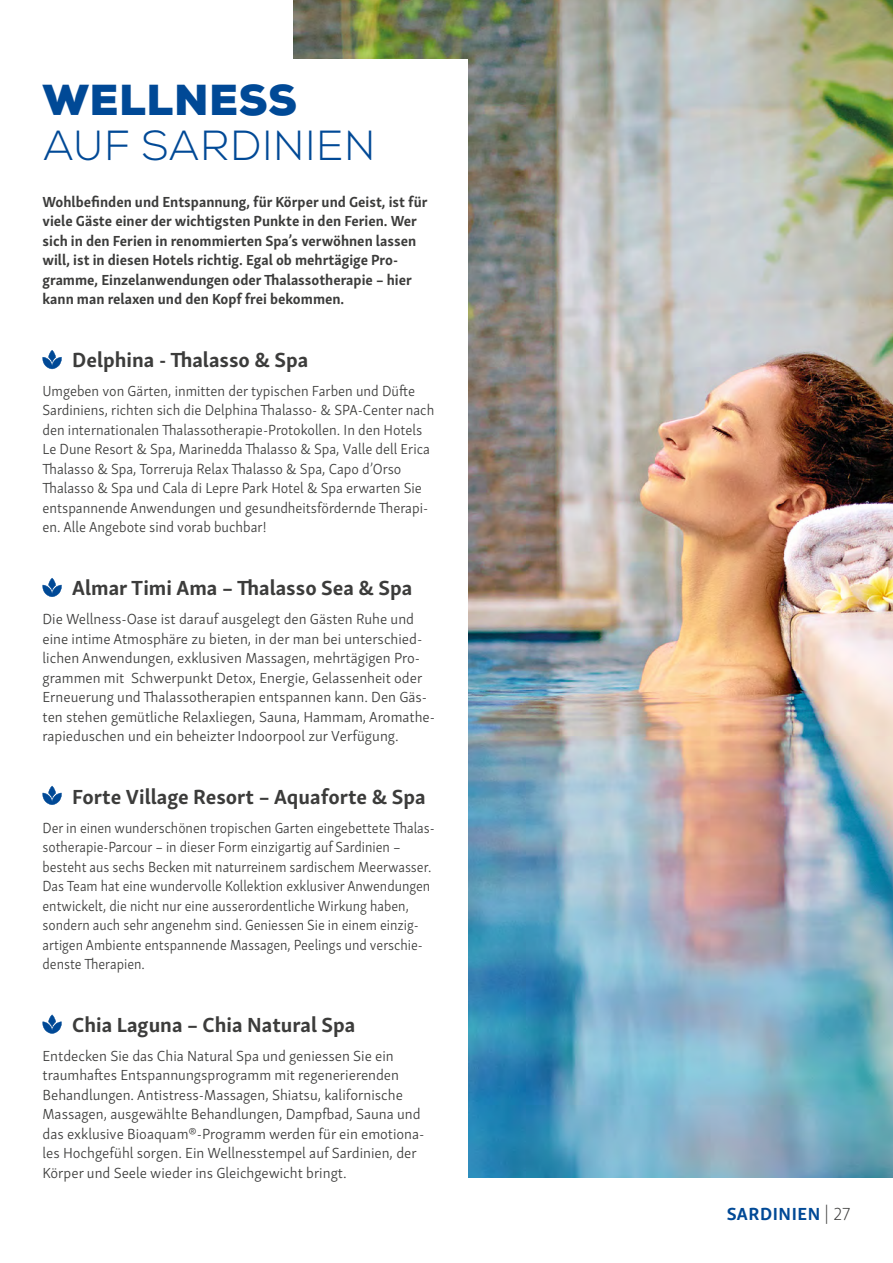
<style>
.page{position:relative;width:893px;height:1263px;background:#fff}
.page>*{position:absolute;margin:0;border:0;box-sizing:border-box;transform-origin:0 0}
.t1{font:300 42px "Nexa";letter-spacing:.015em;color:#004996}
.t2{font:900 42px "Nexa";letter-spacing:.015em;color:#004996}
.t3{font:700 21px "Skolar Sans";color:#3c3c3b}
.t4{font:700 18px "Skolar Sans";letter-spacing:.03em;color:#004996}
.t5{font:300 15px/19.5px "Skolar Sans Latn";color:#3c3c3b}
.t6{font:300 15px/19.5px "Skolar Sans Latn";color:#3c3c3b;scale:.94 1}
.t7{font:700 15px/19.5px "Skolar Sans";color:#3c3c3b}
.s1{font-family:"Skolar Sans Latn El";font-weight:400;color:#3c3c3b}
</style>
<div class="page">
<img style="left:293px;top:0;width:600px;height:1177px">
<div style="left:0;top:60px;width:468px;height:1143px;background:#fff"></div>
<svg style="left:42px;top:350px;width:20px;height:19px"></svg>
<svg style="left:42px;top:578px;width:20px;height:19px"></svg>
<svg style="left:42px;top:786px;width:20px;height:19px"></svg>
<svg style="left:42px;top:1014px;width:20px;height:20px"></svg>
<p class="t2" style="left:43px;top:72px;width:256px">WELLNESS</p>
<p class="t1" style="left:43px;top:121px;width:334px">AUF SARDINIEN</p>
<p class="t7" style="left:43px;top:191px;width:386px">Wohlbefinden und Entspannung, für Körper und Geist, ist für viele Gäste einer der wichtigsten Punkte in den Ferien. Wer sich in den Ferien in renommierten Spa’s verwöhnen lassen will, ist in diesen Hotels richtig. Egal ob mehrtägige Pro&shy;gramme, Einzelanwendungen oder Thalassotherapie – hier kann man relaxen und den Kopf frei bekommen.</p>
<p class="t3" style="left:72px;top:343px;width:238px">Delphina - Thalasso &amp; Spa</p>
<p class="t5" style="left:43px;top:380px;width:393px">Umgeben von Gärten, inmitten der typischen Farben und Düfte Sardiniens, richten sich die Delphina Thalasso- &amp; SPA-Center nach den internationalen Thalassotherapie-Protokollen. In den Hotels Le Dune Resort &amp; Spa, Marinedda Thalasso &amp; Spa, Valle dell Erica Thalasso &amp; Spa, Torreruja Relax Thalasso &amp; Spa, Capo d’Orso Thalasso &amp; Spa und Cala di Lepre Park Hotel &amp; Spa erwarten Sie entspannende Anwendungen und gesundheitsfördernde Therapi&shy;en. Alle Angebote sind vorab buchbar!</p>
<p class="t3" style="left:72px;top:571px;width:342px">Almar Timi Ama – Thalasso Sea &amp; Spa</p>
<p class="t5" style="left:43px;top:608px;width:394px">Die Wellness-Oase ist darauf ausgelegt den Gästen Ruhe und eine intime Atmosphäre zu bieten, in der man bei unterschied&shy;lichen Anwendungen, exklusiven Massagen, mehrtägigen Pro&shy;grammen mit Schwerpunkt Detox, Energie, Gelassenheit oder Erneuerung und Thalassotherapien entspannen kann. Den Gäs&shy;ten stehen gemütliche Relaxliegen, Sauna, Hammam, Aromathe&shy;rapieduschen und ein beheizter Indoorpool zur Verfügung.</p>
<p class="t3" style="left:72px;top:780px;width:355px">Forte Village Resort – Aquaforte &amp; Spa</p>
<p class="t6" style="left:43px;top:817px;width:419px">Der in einen wunderschönen tropischen Garten eingebettete Thalas&shy;sotherapie-Parcour – in dieser Form einzigartig auf Sardinien – besteht aus sechs Becken mit naturreinem sardischem Meerwasser.<br>Das Team hat eine wundervolle Kollektion exklusiver Anwendungen entwickelt, die nicht nur eine ausserordentliche Wirkung haben, sondern auch sehr angenehm sind. Geniessen Sie in einem einzig&shy;artigen Ambiente entspannende Massagen, Peelings und verschie&shy;denste Therapien.</p>
<p class="t3" style="left:72px;top:1008px;width:285px">Chia Laguna – Chia Natural Spa</p>
<p class="t5" style="left:43px;top:1045px;width:383px">Entdecken Sie das Chia Natural Spa und geniessen Sie ein traumhaftes Entspannungsprogramm mit regenerierenden Behandlungen. Antistress-Massagen, Shiatsu, kalifornische Massagen, ausgewählte Behandlungen, Dampfbad, Sauna und das exklusive Bioaquam®-Programm werden für ein emotiona&shy;les Hochgefühl sorgen. Ein Wellnesstempel auf Sardinien, der Körper und Seele wieder ins Gleichgewicht bringt.</p>
<p class="t4" style="left:727px;top:1200px;width:125px">SARDINIEN <span class="s1">| 27</span></p>
</div>
